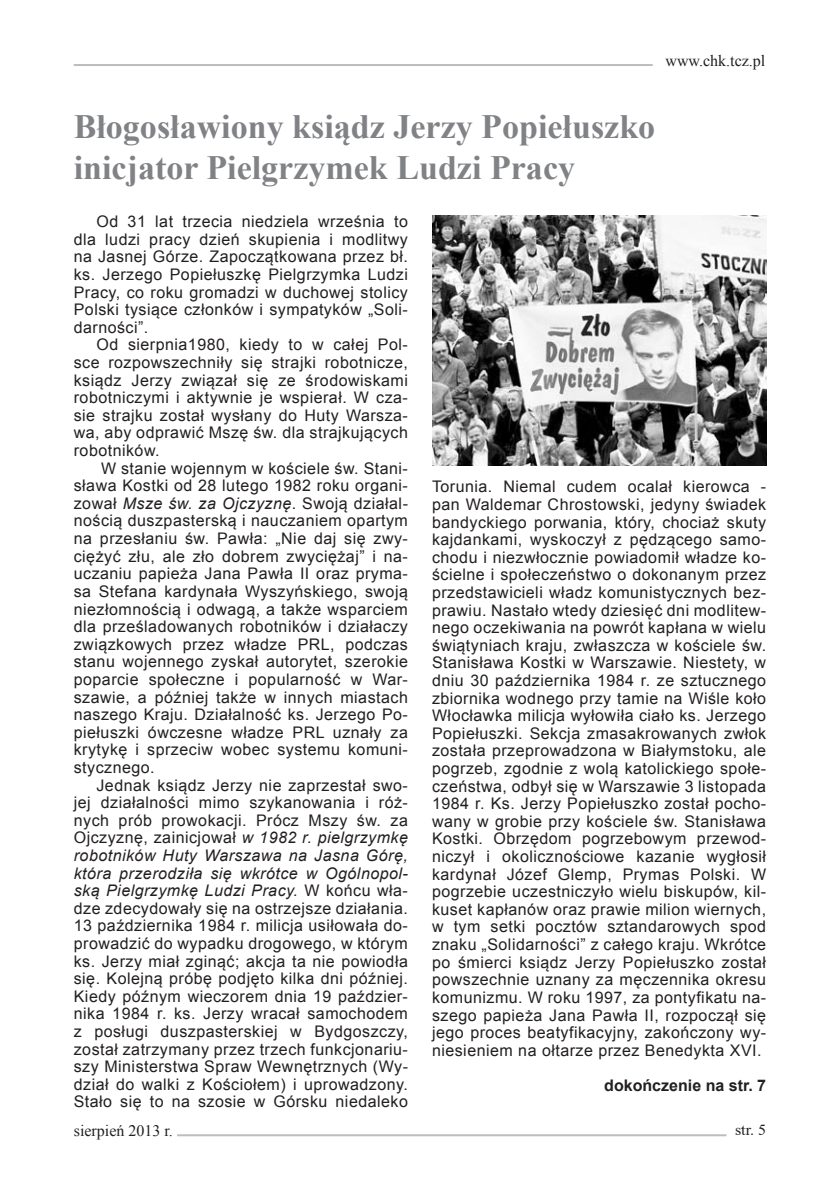
<style>
.page{position:relative;width:840px;height:1191px;background:#fff}
.page>*{position:absolute;margin:0;border:0;box-sizing:border-box;transform-origin:0 0}
.t1{font:700 34px/40.8px "Times New Roman";color:#808285}
.t2{font:16px/17.6px "Arial";letter-spacing:.03em;color:#231f20;text-align:justify}
.t3{font:16px "Times New Roman";color:#231f20}
.t4{font:700 16px "Arial";color:#231f20}
.t5{font:16px "Times New Roman PL";color:#231f20}
.s1{font-style:italic}
</style>
<div class="page">
<hr style="left:74px;top:64px;width:578px;height:2px;background:#bcbdc0">
<hr style="left:177px;top:1134px;width:549px;height:2px;background:#bcbdc0">
<img style="left:432px;top:215px;width:333px;height:250px">
<p class="t3" style="left:665px;top:50px;width:101px">www.chk.tcz.pl</p>
<h1 class="t1" style="left:74px;top:105px;width:582px">Błogosławiony ksiądz Jerzy Popiełuszko inicjator Pielgrzymek Ludzi Pracy</h1>
<p class="t2" style="left:74px;top:213px;width:335px;text-indent:23px">Od 31 lat trzecia niedziela września to dla ludzi pracy dzień skupienia i modlitwy na Jasnej Górze. Zapoczątkowana przez bł. ks. Jerzego Popiełuszkę Pielgrzymka Ludzi Pracy, co roku gromadzi w duchowej stolicy Polski tysiące członków i sympatyków „Soli&shy;darności”.</p>
<p class="t2" style="left:74px;top:336px;width:335px;text-indent:23px">Od sierpnia1980, kiedy to w całej Pol&shy;sce rozpowszechniły się strajki robotnicze, ksiądz Jerzy związał się ze środowiskami robotniczymi i aktywnie je wspierał. W cza&shy;sie strajku został wysłany do Huty Warsza&shy;wa, aby odprawić Mszę św. dla strajkujących robotników.</p>
<p class="t2" style="left:74px;top:459px;width:335px;text-indent:27px">W stanie wojennym w kościele św. Stani&shy;sława Kostki od 28 lutego 1982 roku organi&shy;zował <span class="s1">Msze św. za Ojczyznę</span>. Swoją działal&shy;nością duszpasterską i nauczaniem opartym na przesłaniu św. Pawła: „Nie daj się zwy&shy;ciężyć złu, ale zło dobrem zwyciężaj” i na&shy;uczaniu papieża Jana Pawła II oraz pryma&shy;sa Stefana kardynała Wyszyńskiego, swoją niezłomnością i odwagą, a także wsparciem dla prześladowanych robotników i działaczy związkowych przez władze PRL, podczas stanu wojennego zyskał autorytet, szerokie poparcie społeczne i popularność w War&shy;szawie, a później także w innych miastach naszego Kraju. Działalność ks. Jerzego Po&shy;piełuszki ówczesne władze PRL uznały za krytykę i sprzeciw wobec systemu komuni&shy;stycznego.</p>
<p class="t2" style="left:74px;top:776px;width:335px;text-indent:23px">Jednak ksiądz Jerzy nie zaprzestał swo&shy;jej działalności mimo szykanowania i róż&shy;nych prób prowokacji. Prócz Mszy św. za Ojczyznę, zainicjował <span class="s1">w 1982 r. pielgrzymkę robotników Huty Warszawa na Jasna Górę, która przerodziła się wkrótce w Ogólnopol&shy;ską Pielgrzymkę Ludzi Pracy.</span> W końcu wła&shy;dze zdecydowały się na ostrzejsze działania.<br>13 października 1984 r. milicja usiłowała do&shy;prowadzić do wypadku drogowego, w którym ks. Jerzy miał zginąć; akcja ta nie powiodła się. Kolejną próbę podjęto kilka dni później.<br>Kiedy późnym wieczorem dnia 19 paździer&shy;nika 1984 r. ks. Jerzy wracał samochodem z posługi duszpasterskiej w Bydgoszczy, został zatrzymany przez trzech funkcjonariu&shy;szy Ministerstwa Spraw Wewnętrznych (Wy&shy;dział do walki z Kościołem) i uprowadzony.<br>Stało się to na szosie w Górsku niedaleko</p>
<p class="t2" style="left:432px;top:478px;width:335px">Torunia. Niemal cudem ocalał kierowca - pan Waldemar Chrostowski, jedyny świadek bandyckiego porwania, który, chociaż skuty kajdankami, wyskoczył z pędzącego samo&shy;chodu i niezwłocznie powiadomił władze ko&shy;ścielne i społeczeństwo o dokonanym przez przedstawicieli władz komunistycznych bez&shy;prawiu. Nastało wtedy dziesięć dni modlitew&shy;nego oczekiwania na powrót kapłana w wielu świątyniach kraju, zwłaszcza w kościele św.<br>Stanisława Kostki w Warszawie. Niestety, w dniu 30 października 1984 r. ze sztucznego zbiornika wodnego przy tamie na Wiśle koło Włocławka milicja wyłowiła ciało ks. Jerzego Popiełuszki. Sekcja zmasakrowanych zwłok została przeprowadzona w Białymstoku, ale pogrzeb, zgodnie z wolą katolickiego społe&shy;czeństwa, odbył się w Warszawie 3 listopada 1984 r. Ks. Jerzy Popiełuszko został pocho&shy;wany w grobie przy kościele św. Stanisława Kostki. Obrzędom pogrzebowym przewod&shy;niczył i okolicznościowe kazanie wygłosił kardynał Józef Glemp, Prymas Polski. W pogrzebie uczestniczyło wielu biskupów, kil&shy;kuset kapłanów oraz prawie milion wiernych, w tym setki pocztów sztandarowych spod znaku „Solidarności” z całego kraju. Wkrótce po śmierci ksiądz Jerzy Popiełuszko został powszechnie uznany za męczennika okresu komunizmu. W roku 1997, za pontyfikatu na&shy;szego papieża Jana Pawła II, rozpoczął się jego proces beatyfikacyjny, zakończony wy&shy;niesieniem na ołtarze przez Benedykta XVI.</p>
<p class="t4" style="left:604px;top:1074px;width:163px">dokończenie na str. 7</p>
<p class="t3" style="left:74px;top:1119px;width:101px">sierpień 2013 r.</p>
<p class="t5" style="left:734px;top:1120px;width:33px">str. 5</p>
</div>
